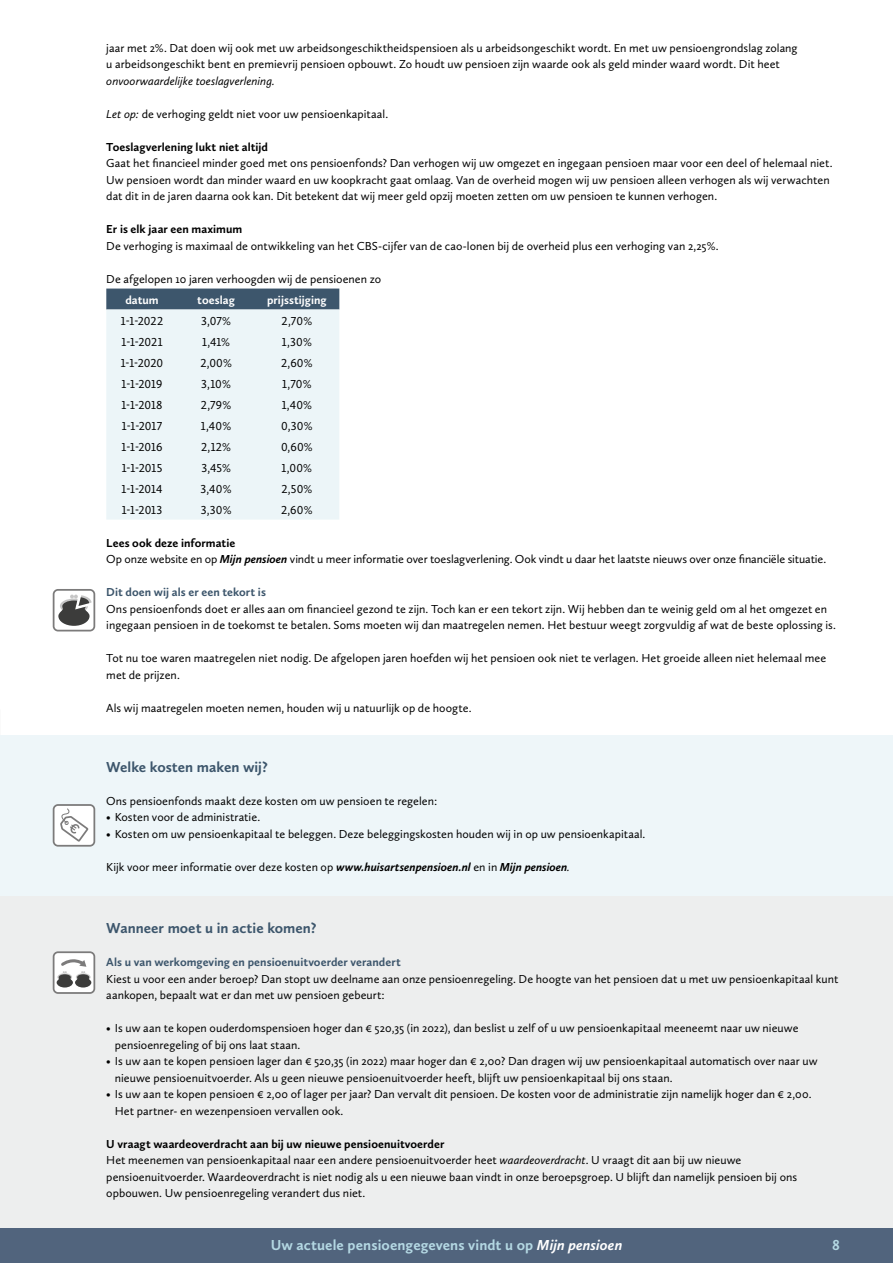
<style>
.page{position:relative;width:893px;height:1263px;background:#fff}
.page>*{position:absolute;margin:0;border:0;box-sizing:border-box;transform-origin:0 0}
.t1{font:700 15px "Calluna Sans";letter-spacing:.005em;color:#b4d8e3}
.t2{font:700 15px "Calluna Sans";color:#3d566c}
.t3{font:12px/16.5px "Calluna Sans";color:#000}
.t4{font:700 12px "Calluna Sans";letter-spacing:.005em;color:#3d566c}
.t5{font:700 12px "Calluna Sans";letter-spacing:.005em;color:#000}
.t6{font:italic 12px "Calluna Sans";color:#000}
.t7{font:700 12px "Calluna Sans";letter-spacing:.005em;color:#fff}
.s1{font-style:italic}
.s2{font-weight:700}
.s3{font-weight:700;font-style:italic}
.s4{font-style:italic;color:#fff}
</style>
<div class="page">
<div style="left:106px;top:289px;width:233px;height:21px;background:#3d566c"></div>
<div style="left:106px;top:310px;width:233px;height:210px;background:#ecf5f8"></div>
<div style="left:0;top:735px;width:893px;height:161px;background:#eef6f9"></div>
<div style="left:0;top:896px;width:893px;height:333px;background:#edeeee"></div>
<svg style="left:53px;top:589px;width:42px;height:42px"></svg>
<svg style="left:53px;top:804px;width:42px;height:43px;background:#ddd"></svg>
<svg style="left:53px;top:951px;width:42px;height:43px;background:#c0c0c0"></svg>
<div style="left:0;top:1229px;width:893px;height:34px;background:#51647d"></div>
<p class="t3" style="left:106px;top:39px;width:693px">jaar met 2%. Dat doen wij ook met uw arbeidsongeschiktheidspensioen als u arbeidsongeschikt wordt. En met uw pensioengrondslag zolang u arbeidsongeschikt bent en premievrij pensioen opbouwt. Zo houdt uw pensioen zijn waarde ook als geld minder waard wordt. Dit heet</p>
<p class="t6" style="left:106px;top:73px;width:170px">onvoorwaardelijke toeslagverlening.</p>
<p class="t3" style="left:106px;top:105px;width:283px"><span class="s1">Let op:</span> de verhoging geldt niet voor uw pensioenkapitaal.</p>
<p class="t5" style="left:106px;top:139px;width:163px">Toeslagverlening lukt niet altijd</p>
<p class="t3" style="left:106px;top:155px;width:728px">Gaat het financieel minder goed met ons pensioenfonds? Dan verhogen wij uw omgezet en ingegaan pensioen maar voor een deel of helemaal niet.<br>Uw pensioen wordt dan minder waard en uw koopkracht gaat omlaag. Van de overheid mogen wij uw pensioen alleen verhogen als wij verwachten dat dit in de jaren daarna ook kan. Dit betekent dat wij meer geld opzij moeten zetten om uw pensioen te kunnen verhogen.</p>
<p class="t5" style="left:106px;top:222px;width:138px">Er is elk jaar een maximum</p>
<p class="t3" style="left:106px;top:237px;width:614px">De verhoging is maximaal de ontwikkeling van het CBS-cijfer van de cao-lonen bij de overheid plus een verhoging van 2,25%.</p>
<p class="t3" style="left:106px;top:270px;width:276px">De afgelopen 10 jaren verhoogden wij de pensioenen zo</p>
<p class="t7" style="left:125px;top:292px;width:35px">datum</p>
<p class="t7" style="left:197px;top:292px;width:39px">toeslag</p>
<p class="t7" style="left:267px;top:292px;width:61px">prijsstijging</p>
<p class="t3" style="left:121px;top:312px;width:44px">1-1-2022</p>
<p class="t3" style="left:201px;top:312px;width:31px">3,07%</p>
<p class="t3" style="left:282px;top:312px;width:32px">2,70%</p>
<p class="t3" style="left:122px;top:333px;width:43px">1-1-2021</p>
<p class="t3" style="left:202px;top:333px;width:29px">1,41%</p>
<p class="t3" style="left:282px;top:333px;width:32px">1,30%</p>
<p class="t3" style="left:121px;top:354px;width:44px">1-1-2020</p>
<p class="t3" style="left:200px;top:354px;width:33px">2,00%</p>
<p class="t3" style="left:281px;top:354px;width:33px">2,60%</p>
<p class="t3" style="left:122px;top:375px;width:42px">1-1-2019</p>
<p class="t3" style="left:201px;top:375px;width:31px">3,10%</p>
<p class="t3" style="left:282px;top:375px;width:31px">1,70%</p>
<p class="t3" style="left:121px;top:396px;width:43px">1-1-2018</p>
<p class="t3" style="left:201px;top:396px;width:32px">2,79%</p>
<p class="t3" style="left:282px;top:396px;width:32px">1,40%</p>
<p class="t3" style="left:122px;top:417px;width:42px">1-1-2017</p>
<p class="t3" style="left:201px;top:417px;width:32px">1,40%</p>
<p class="t3" style="left:281px;top:417px;width:33px">0,30%</p>
<p class="t3" style="left:122px;top:438px;width:42px">1-1-2016</p>
<p class="t3" style="left:201px;top:438px;width:31px">2,12%</p>
<p class="t3" style="left:281px;top:438px;width:33px">0,60%</p>
<p class="t3" style="left:122px;top:459px;width:42px">1-1-2015</p>
<p class="t3" style="left:201px;top:459px;width:31px">3,45%</p>
<p class="t3" style="left:282px;top:459px;width:32px">1,00%</p>
<p class="t3" style="left:122px;top:480px;width:42px">1-1-2014</p>
<p class="t3" style="left:201px;top:480px;width:32px">3,40%</p>
<p class="t3" style="left:281px;top:480px;width:32px">2,50%</p>
<p class="t3" style="left:122px;top:501px;width:42px">1-1-2013</p>
<p class="t3" style="left:201px;top:501px;width:32px">3,30%</p>
<p class="t3" style="left:281px;top:501px;width:33px">2,60%</p>
<p class="t3" style="left:106px;top:534px;width:721px"><span class="s2">Lees ook deze informatie<br></span>Op onze website en op <span class="s3">Mijn pensioen</span> vindt u meer informatie over toeslagverlening. Ook vindt u daar het laatste nieuws over onze financiële situatie.</p>
<p class="t4" style="left:106px;top:585px;width:161px">Dit doen wij als er een tekort is</p>
<p class="t3" style="left:106px;top:600px;width:731px">Ons pensioenfonds doet er alles aan om financieel gezond te zijn. Toch kan er een tekort zijn. Wij hebben dan te weinig geld om al het omgezet en ingegaan pensioen in de toekomst te betalen. Soms moeten wij dan maatregelen nemen. Het bestuur weegt zorgvuldig af wat de beste oplossing is.</p>
<p class="t3" style="left:106px;top:650px;width:721px">Tot nu toe waren maatregelen niet nodig. De afgelopen jaren hoefden wij het pensioen ook niet te verlagen. Het groeide alleen niet helemaal mee met de prijzen.</p>
<p class="t3" style="left:106px;top:699px;width:367px">Als wij maatregelen moeten nemen, houden wij u natuurlijk op de hoogte.</p>
<p class="t2" style="left:106px;top:757px;width:163px">Welke kosten maken wij?</p>
<p class="t3" style="left:106px;top:792px;width:332px">Ons pensioenfonds maakt deze kosten om uw pensioen te regelen:</p>
<p class="t3" style="left:106px;top:809px;width:155px">• Kosten voor de administratie.</p>
<p class="t3" style="left:106px;top:825px;width:541px">• Kosten om uw pensioenkapitaal te beleggen. Deze beleggingskosten houden wij in op uw pensioenkapitaal.</p>
<p class="t3" style="left:106px;top:858px;width:465px">Kijk voor meer informatie over deze kosten op <span class="s3">www.huisartsenpensioen.nl</span> en in <span class="s3">Mijn pensioen</span><span class="s1">.</span></p>
<p class="t2" style="left:106px;top:919px;width:212px">Wanneer moet u in actie komen?</p>
<p class="t4" style="left:106px;top:954px;width:296px">Als u van werkomgeving en pensioenuitvoerder verandert</p>
<p class="t3" style="left:106px;top:970px;width:734px">Kiest u voor een ander beroep? Dan stopt uw deelname aan onze pensioenregeling. De hoogte van het pensioen dat u met uw pensioenkapitaal kunt aankopen, bepaalt wat er dan met uw pensioen gebeurt:</p>
<p class="t3" style="left:115px;top:1019px;width:685px;text-indent:-9px">• Is uw aan te kopen ouderdomspensioen hoger dan € 520,35 (in 2022), dan beslist u zelf of u uw pensioenkapitaal meeneemt naar uw nieuwe pensioenregeling of bij ons laat staan.</p>
<p class="t3" style="left:115px;top:1052px;width:704px;text-indent:-9px">• Is uw aan te kopen pensioen lager dan € 520,35 (in 2022) maar hoger dan € 2,00? Dan dragen wij uw pensioenkapitaal automatisch over naar uw nieuwe pensioenuitvoerder. Als u geen nieuwe pensioenuitvoerder heeft, blijft uw pensioenkapitaal bij ons staan.</p>
<p class="t3" style="left:115px;top:1085px;width:698px;text-indent:-9px">• Is uw aan te kopen pensioen € 2,00 of lager per jaar? Dan vervalt dit pensioen. De kosten voor de administratie zijn namelijk hoger dan € 2,00.<br>Het partner- en wezenpensioen vervallen ook.</p>
<p class="t3" style="left:106px;top:1135px;width:692px"><span class="s2">U vraagt waardeoverdracht aan bij uw nieuwe pensioenuitvoerder<br></span>Het meenemen van pensioenkapitaal naar een andere pensioenuitvoerder heet <span class="s1">waardeoverdracht</span>. U vraagt dit aan bij uw nieuwe pensioenuitvoerder. Waardeoverdracht is niet nodig als u een nieuwe baan vindt in onze beroepsgroep. U blijft dan namelijk pensioen bij ons opbouwen. Uw pensioenregeling verandert dus niet.</p>
<p class="t1" style="left:271px;top:1236px;width:353px">Uw actuele pensioengegevens vindt u op <span class="s4">Mijn pensioen</span></p>
<p class="t1" style="left:832px;top:1236px;width:9px">8</p>
</div>
